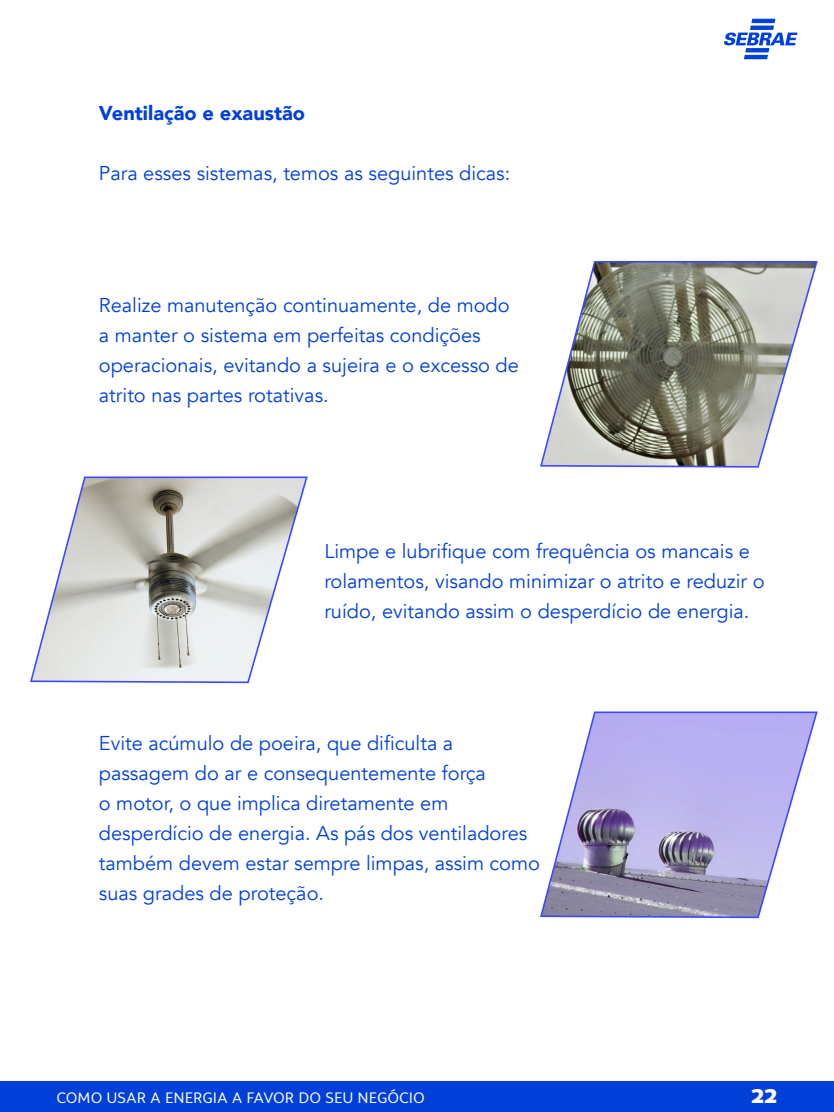
<style>
.page{position:relative;width:834px;height:1112px;background:#fff}
.page>*{position:absolute;margin:0;border:0;box-sizing:border-box;transform-origin:0 0}
.t1{font:900 25px "Campuni";color:#fff}
.t2{font:20px/30px "Avenir";color:#0040d9}
.t3{font:900 20px "Avenir";color:#0040d9}
.t4{font:15px "Campuni";color:#fff}
</style>
<div class="page">
<div style="left:0;top:1082px;width:834px;height:30px;background:#0040d9"></div>
<svg style="left:540px;top:261px;width:278px;height:207px"></svg>
<svg style="left:540px;top:711px;width:278px;height:208px"></svg>
<svg style="left:30px;top:476px;width:278px;height:208px"></svg>
<svg style="left:724px;top:19px;width:74px;height:40px"></svg>
<p class="t3" style="left:99px;top:96px;width:208px">Ventilação e exaustão</p>
<p class="t2" style="left:99px;top:158px;width:413px">Para esses sistemas, temos as seguintes dicas:</p>
<p class="t2" style="left:99px;top:290px;width:422px">Realize manutenção continuamente, de modo a manter o sistema em perfeitas condições operacionais, evitando a sujeira e o excesso de atrito nas partes rotativas.</p>
<p class="t2" style="left:324px;top:536px;width:442px">Limpe e lubrifique com frequência os mancais e rolamentos, visando minimizar o atrito e reduzir o ruído, evitando assim o desperdício de energia.</p>
<p class="t2" style="left:99px;top:728px;width:443px">Evite acúmulo de poeira, que dificulta a passagem do ar e consequentemente força<br>o motor, o que implica diretamente em desperdício de energia. As pás dos ventiladores também devem estar sempre limpas, assim como suas grades de proteção.</p>
<p class="t4" style="left:56px;top:1088px;width:370px">COMO USAR A ENERGIA A FAVOR DO SEU NEGÓCIO</p>
<p class="t1" style="left:751px;top:1078px;width:28px">22</p>
</div>
